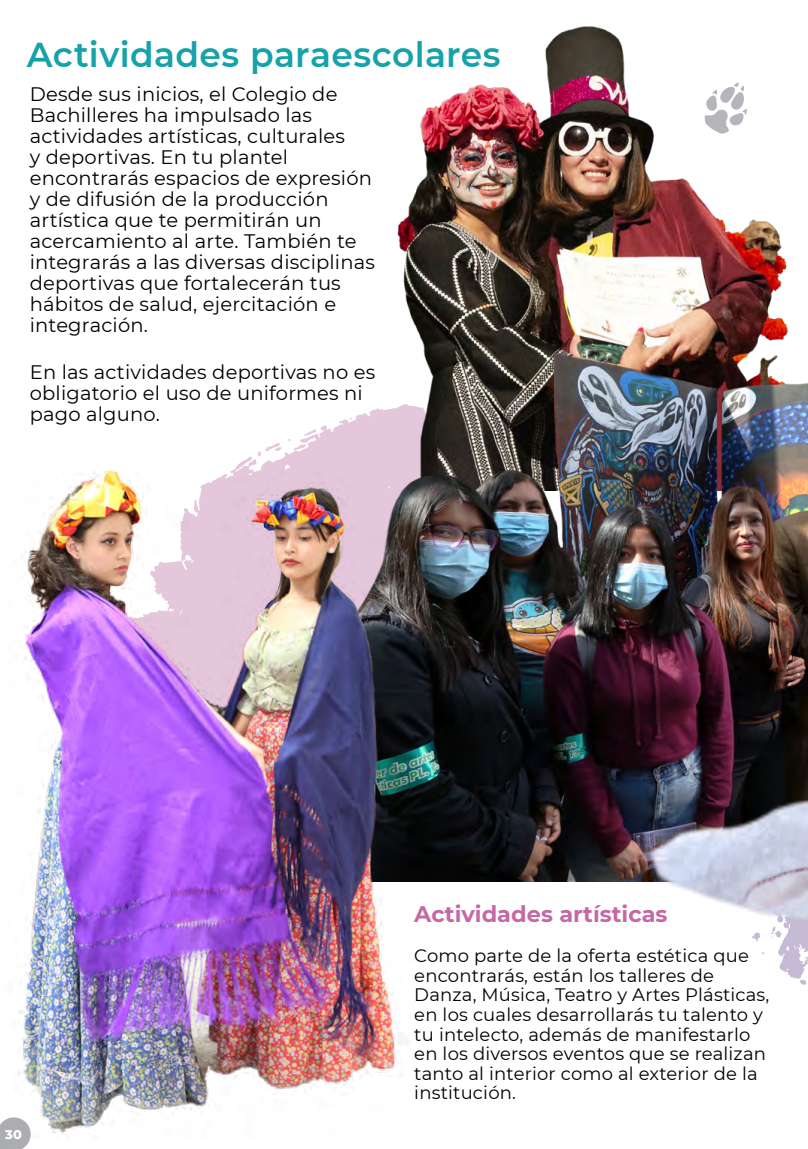
<style>
.page{position:relative;width:808px;height:1149px;background:#fff}
.page>*{position:absolute;margin:0;border:0;box-sizing:border-box;transform-origin:0 0}
.t1{font:600 34.5px "Montserrat";letter-spacing:.01em;color:#15a2a9}
.t2{font:700 22.5px "Montserrat";color:#c469a3}
.t3{font:19.5px/21px "Montserrat";letter-spacing:.01em;color:#000}
.t4{font:18px/19.5px "Montserrat";letter-spacing:.01em;color:#000}
.t5{font:800 12.9px "Montserrat";color:#fff}
</style>
<div class="page">
<svg style="left:233px;top:419px;width:284px;height:463px;fill:#e6cadd"></svg>
<svg style="left:258px;top:442px;width:23px;height:14px"></svg>
<svg style="left:288px;top:429px;width:29px;height:21px"></svg>
<img style="left:397px;top:26px;width:391px;height:315px">
<img style="left:356px;top:341px;width:452px;height:539px">
<img style="left:18px;top:470px;width:397px;height:665px">
<img style="left:636px;top:689px;width:172px;height:296px">
<svg style="left:704px;top:82px;width:43px;height:52px"></svg>
<svg style="left:0;top:1116px;width:31px;height:32px"></svg>
<h1 class="t1" style="left:27px;top:30px;width:475px">Actividades paraescolares</h1>
<p class="t3" style="left:30px;top:83px;width:347px">Desde sus inicios, el Colegio de<br>Bachilleres ha impulsado las actividades artísticas, culturales<br>y deportivas. En tu plantel encontrarás espacios de expresión y de difusión de la producción artística que te permitirán un acercamiento al arte. También te integrarás a las diversas disciplinas deportivas que fortalecerán tus hábitos de salud, ejercitación e integración.</p>
<p class="t3" style="left:30px;top:361px;width:347px">En las actividades deportivas no es obligatorio el uso de uniformes ni pago alguno.</p>
<p class="t5" style="left:5px;top:1124px;width:18px">30</p>
<p class="t2" style="left:414px;top:897px;width:255px">Actividades artísticas</p>
<p class="t4" style="left:414px;top:945px;width:357px">Como parte de la oferta estética que encontrarás, están los talleres de Danza, Música, Teatro y Artes Plásticas, en los cuales desarrollarás tu talento y tu intelecto, además de manifestarlo en los diversos eventos que se realizan tanto al interior como al exterior de la institución.</p>
</div>
